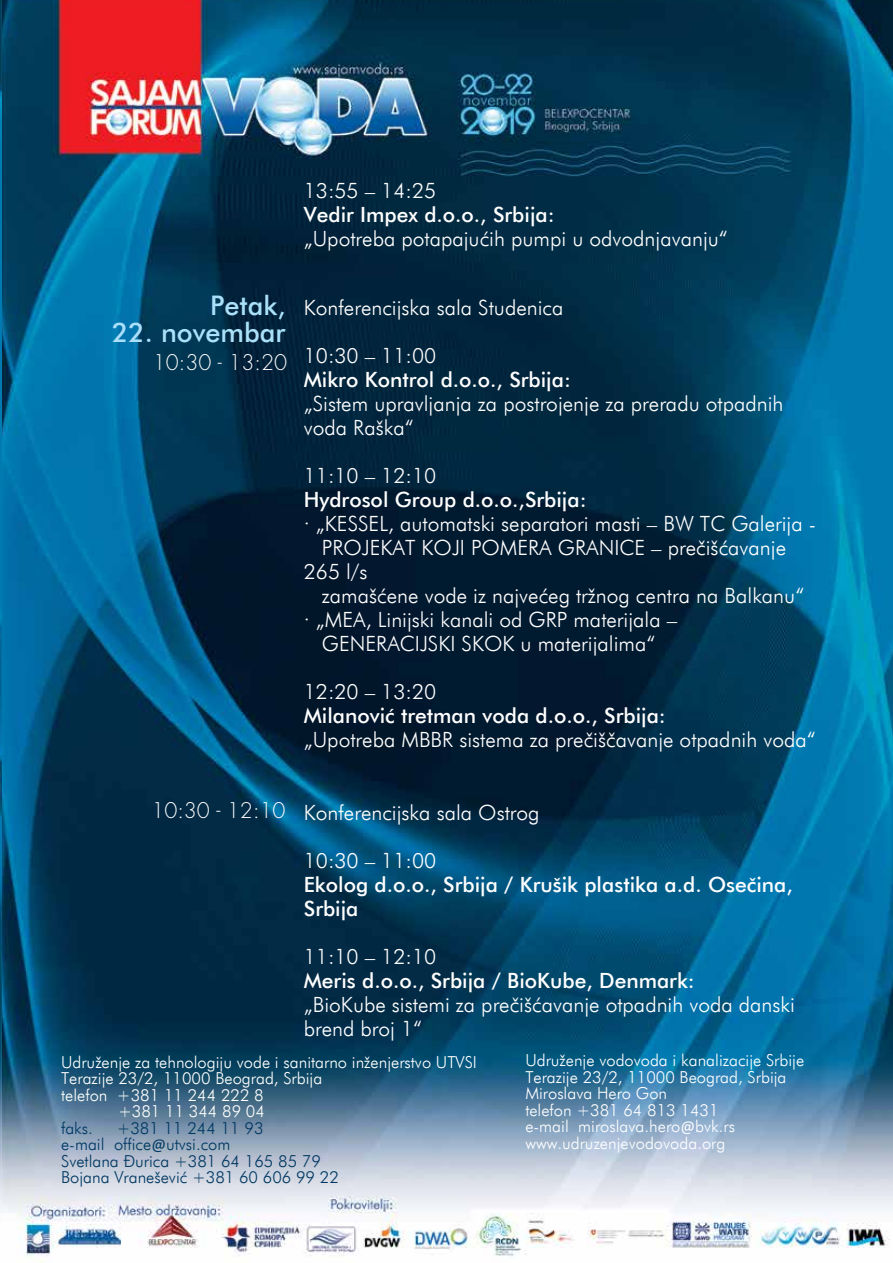
<style>
.page{position:relative;width:893px;height:1263px;background:#fff}
.page>*{position:absolute;margin:0;border:0;box-sizing:border-box;transform-origin:0 0}
.t1{font:500 27px "Futura BT";color:#aae0f9}
.t2{font:300 21px/24px "Futura BT";color:#fff}
.t3{font:500 21px/24px "Futura BT";color:#fff}
.t4{font:300 21px "Futura";color:#fff}
.t5{font:300 16.5px/16.5px "Futura BT";color:#fff}
.t6{font:300 16.5px/16.5px "Futura BT";color:#003862}
.s1{font-family:"Calibri";font-weight:400}
</style>
<div class="page">
<img style="left:0;top:0;width:893px;height:1263px">
<p class="t2" style="left:304px;top:179px;width:134px">13:55 – 14:25</p>
<p class="t3" style="left:304px;top:203px;width:252px">Vedir Impex d.o.o., Srbija:</p>
<p class="t2" style="left:304px;top:227px;width:426px">„Upotreba potapajućih pumpi u odvodnjavanju“</p>
<p class="t1" style="left:210px;top:289px;width:77px">Petak,</p>
<p class="t1" style="left:112px;top:316px;width:175px">22. novembar</p>
<p class="t4" style="left:153px;top:350px;width:136px">10:30 - 13:20</p>
<p class="t2" style="left:304px;top:296px;width:261px">Konferencijska sala Studenica</p>
<p class="t2" style="left:304px;top:344px;width:134px">10:30 – 11:00</p>
<p class="t3" style="left:304px;top:368px;width:269px">Mikro Kontrol d.o.o., Srbija:</p>
<p class="t2" style="left:304px;top:392px;width:481px">„Sistem upravljanja za postrojenje za preradu otpadnih voda Ra{ka“</p>
<p class="t2" style="left:304px;top:464px;width:134px">11:10 – 12:10</p>
<p class="t3" style="left:304px;top:488px;width:284px">Hydrosol Group d.o.o.,Srbija:</p>
<p class="t2" style="left:304px;top:512px;width:514px">· „KESSEL, automatski separatori masti – BW TC Galerija -</p>
<p class="t2" style="left:322px;top:536px;width:466px">PROJEKAT KOJI POMERA GRANICE – preči{ćavanje</p>
<p class="t2" style="left:304px;top:560px;width:65px">265 l/s</p>
<p class="t2" style="left:322px;top:584px;width:484px">zama{ćene vode iz najvećeg tržnog centra na Balkanu“</p>
<p class="t2" style="left:304px;top:608px;width:375px">· „MEA, Linijski kanali od GRP materijala –</p>
<p class="t2" style="left:322px;top:632px;width:335px">GENERACIJSKI SKOK u materijalima“</p>
<p class="t2" style="left:304px;top:680px;width:134px">12:20 – 13:20</p>
<p class="t3" style="left:304px;top:704px;width:364px">Milanović tretman voda d.o.o., Srbija:</p>
<p class="t2" style="left:304px;top:728px;width:513px">„Upotreba MBBR sistema za preči{~avanje otpadnih voda“</p>
<p class="t4" style="left:151px;top:798px;width:136px">10:30 - 12:10</p>
<p class="t2" style="left:304px;top:800px;width:237px">Konferencijska sala Ostrog</p>
<p class="t2" style="left:304px;top:848px;width:134px">10:30 – 11:00</p>
<p class="t3" style="left:304px;top:872px;width:490px">Ekolog d.o.o., Srbija / Kru{ik plastika a.d. Osečina,<br>Srbija</p>
<p class="t2" style="left:304px;top:944px;width:134px">11:10 – 12:10</p>
<p class="t3" style="left:304px;top:968px;width:392px">Meris d.o.o., Srbija / BioKube, Denmark:</p>
<p class="t2" style="left:304px;top:992px;width:493px">„BioKube sistemi za preči{ćavanje otpadnih voda danski brend broj 1“</p>
<p class="t5" style="left:61px;top:1053px;width:417px">Udruženje za tehnologiju vode i sanitarno inženjerstvo UTVSI</p>
<p class="t5" style="left:61px;top:1070px;width:263px">Terazije 23/2, 11000 Beograd, Srbija</p>
<p class="t5" style="left:61px;top:1086px;width:204px">telefon +381 11 244 222 8</p>
<p class="t5" style="left:118px;top:1103px;width:148px">+381 11 344 89 04</p>
<p class="t6" style="left:61px;top:1119px;width:33px">faks.</p>
<p class="t6" style="left:61px;top:1119px;width:279px;text-indent:56px">+381 11 244 11 93<br>e-mail office<span class="s1">@</span>utvsi.com<br>Svetlana \urica +381 64 165 85 79<br>Bojana Vrane{ević +381 60 606 99 22</p>
<p class="t5" style="left:525px;top:1052px;width:280px">Udruženje vodovoda i kanalizacije Srbije<br>Terazije 23/2, 11000 Beograd, Srbija<br>Miroslava Hero Gon<br>telefon +381 64 813 1431<br>e-mail miroslava.hero<span class="s1">@</span>bvk.rs www.udruzenjevodovoda.org</p>
</div>
